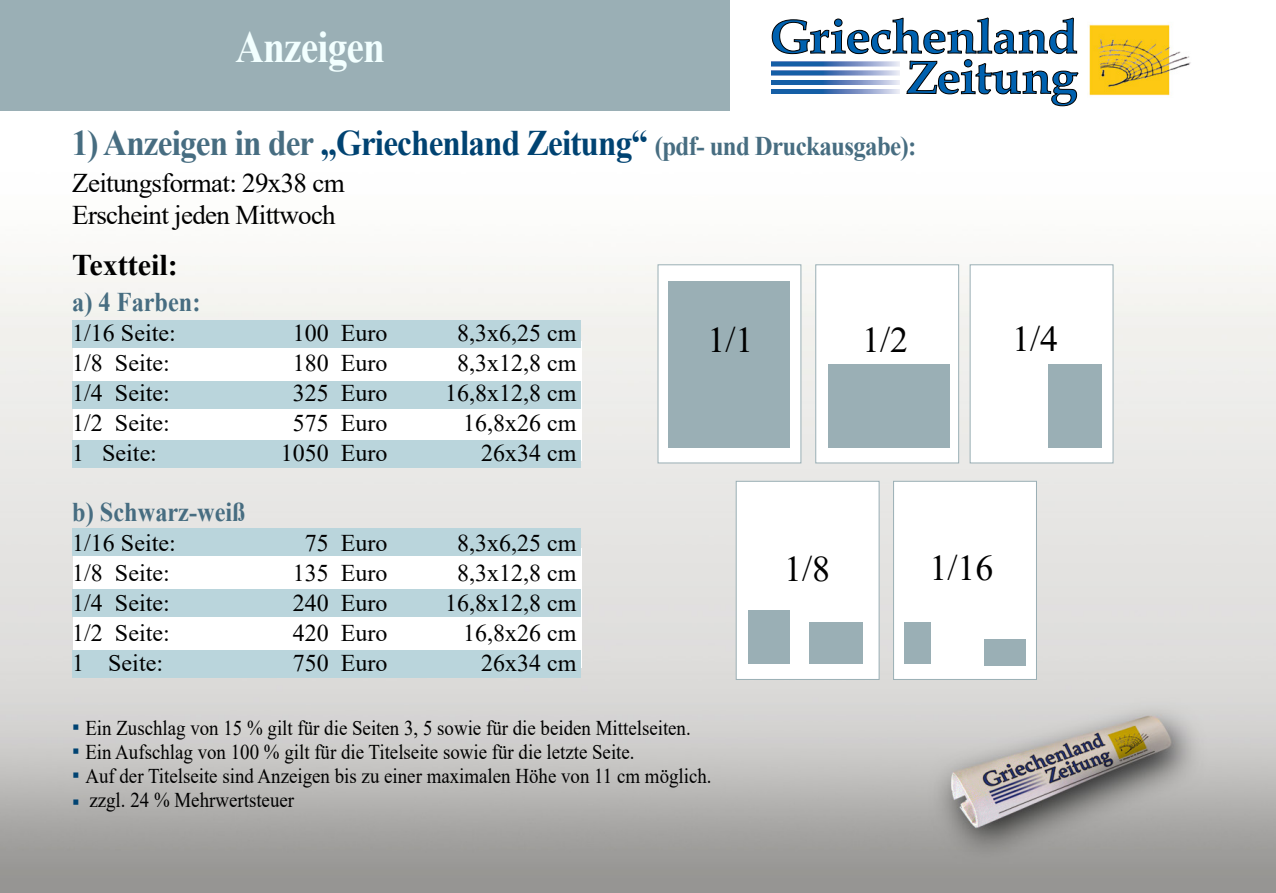
<style>
.page{position:relative;width:1276px;height:893px;background:#fff}
.page>*{position:absolute;margin:0;border:0;box-sizing:border-box;transform-origin:0 0}
.t1{font:700 44.7px "Times New Roman";letter-spacing:-.02em;color:#f2ffff;scale:.88 1}
.t2{font:36px "Times New Roman";color:#000}
.t3{font:700 30px "Times New Roman";color:#000}
.t4{font:700 27px "Times New Roman";letter-spacing:-.025em;color:#476d81;scale:.92 1}
.t5{font:27px "Times New Roman";letter-spacing:-.025em;color:#000}
.t6{font:700 27px "Times New Roman";color:#476d81;scale:.9 1}
.t7{font:700 27px "Times New Roman";letter-spacing:-.025em;color:#476d81;scale:.9 1}
.t8{font:24px "Times New Roman";color:#000}
.t9{font:21px "Times New Roman";color:#000;scale:.9 1}
.s1{font-size:36px}
.s2{font-size:36px;color:#004372}
.s3{font-size:24px;color:#004372}
</style>
<div class="page">
<img style="left:0;top:0;width:1276px;height:893px">
<div style="left:73px;top:341px;width:509px;height:120px;background:#fff"></div>
<div style="left:73px;top:548px;width:509px;height:120px;background:#fff"></div>
<div style="left:72px;top:320px;width:509px;height:27px;background:#bad5dc"></div>
<div style="left:72px;top:381px;width:509px;height:27px;background:#bad5dc"></div>
<div style="left:72px;top:441px;width:509px;height:27px;background:#bad5dc"></div>
<div style="left:72px;top:529px;width:509px;height:27px;background:#bad5dc"></div>
<div style="left:72px;top:589px;width:509px;height:28px;background:#bad5dc"></div>
<div style="left:72px;top:650px;width:509px;height:27px;background:#bad5dc"></div>
<div style="left:0;top:0;width:729px;height:111px;background:#9aafb5"></div>
<div style="left:657px;top:264px;width:144px;height:199px;background:#fff;border:1px solid #9aafb5"></div>
<div style="left:815px;top:264px;width:144px;height:199px;background:#fff;border:1px solid #9aafb5"></div>
<div style="left:969px;top:264px;width:144px;height:199px;background:#fff;border:1px solid #9aafb5"></div>
<div style="left:736px;top:481px;width:143px;height:199px;background:#fff;border:1px solid #9aafb5"></div>
<div style="left:893px;top:481px;width:144px;height:199px;background:#fff;border:1px solid #9aafb5"></div>
<div style="left:828px;top:364px;width:121px;height:84px;background:#9aafb5"></div>
<div style="left:668px;top:281px;width:122px;height:167px;background:#9aafb5"></div>
<div style="left:1048px;top:364px;width:53px;height:84px;background:#9aafb5"></div>
<div style="left:809px;top:622px;width:54px;height:42px;background:#9aafb5"></div>
<div style="left:984px;top:639px;width:41px;height:27px;background:#9aafb5"></div>
<div style="left:748px;top:610px;width:42px;height:53px;background:#9aafb5"></div>
<div style="left:904px;top:622px;width:27px;height:42px;background:#9aafb5"></div>
<img style="left:1088px;top:17px;width:103px;height:82px">
<svg style="left:771px;top:12px;width:307px;height:94px"></svg>
<div style="left:766px;top:98px;width:281px;height:8px;background:#fff"></div>
<h1 class="t1" style="left:235px;top:15px;width:172px">Anzeigen</h1>
<p class="t4" style="left:72px;top:126px;width:920px"><span class="s1">1) Anzeigen in der</span> <span class="s2">„Griechenland Zeitung“</span> (pdf- und Druckausgabe):</p>
<p class="t5" style="left:72px;top:164px;width:274px">Zeitungsformat: 29x38 cm</p>
<p class="t5" style="left:72px;top:196px;width:265px">Erscheint jeden Mittwoch</p>
<p class="t3" style="left:72px;top:243px;width:107px">Textteil:</p>
<p class="t7" style="left:72px;top:283px;width:144px">a) 4 Farben:</p>
<p class="t8" style="left:72px;top:316px;width:105px">1/16 Seite:</p>
<p class="t8" style="left:293px;top:316px;width:96px">100 Euro</p>
<p class="t8" style="left:457px;top:316px;width:121px">8,3x6,25 cm</p>
<p class="t8" style="left:72px;top:346px;width:99px">1/8 Seite:</p>
<p class="t8" style="left:293px;top:346px;width:96px">180 Euro</p>
<p class="t8" style="left:457px;top:346px;width:121px">8,3x12,8 cm</p>
<p class="t8" style="left:72px;top:376px;width:99px">1/4 Seite:</p>
<p class="t8" style="left:293px;top:376px;width:96px">325 Euro</p>
<p class="t8" style="left:445px;top:376px;width:133px">16,8x12,8 cm</p>
<p class="t8" style="left:72px;top:406px;width:99px">1/2 Seite:</p>
<p class="t8" style="left:293px;top:406px;width:96px">575 Euro</p>
<p class="t8" style="left:463px;top:406px;width:115px">16,8x26 cm</p>
<p class="t8" style="left:72px;top:436px;width:86px">1 Seite:</p>
<p class="t8" style="left:281px;top:436px;width:108px">1050 Euro</p>
<p class="t8" style="left:481px;top:436px;width:97px">26x34 cm</p>
<p class="t2" style="left:707px;top:314px;width:48px">1/1</p>
<p class="t2" style="left:862px;top:314px;width:48px">1/2</p>
<p class="t2" style="left:1012px;top:313px;width:48px">1/4</p>
<p class="t6" style="left:72px;top:493px;width:194px">b) Schwarz-weiß</p>
<p class="t8" style="left:72px;top:526px;width:105px">1/16 Seite:</p>
<p class="t8" style="left:305px;top:526px;width:84px">75 Euro</p>
<p class="t8" style="left:457px;top:526px;width:121px">8,3x6,25 cm</p>
<p class="t8" style="left:72px;top:556px;width:99px">1/8 Seite:</p>
<p class="t8" style="left:293px;top:556px;width:96px">135 Euro</p>
<p class="t8" style="left:457px;top:556px;width:121px">8,3x12,8 cm</p>
<p class="t8" style="left:72px;top:586px;width:99px">1/4 Seite:</p>
<p class="t8" style="left:293px;top:586px;width:96px">240 Euro</p>
<p class="t8" style="left:445px;top:586px;width:133px">16,8x12,8 cm</p>
<p class="t8" style="left:72px;top:616px;width:99px">1/2 Seite:</p>
<p class="t8" style="left:293px;top:616px;width:96px">420 Euro</p>
<p class="t8" style="left:463px;top:616px;width:115px">16,8x26 cm</p>
<p class="t8" style="left:72px;top:646px;width:92px">1 Seite:</p>
<p class="t8" style="left:293px;top:646px;width:96px">750 Euro</p>
<p class="t8" style="left:481px;top:646px;width:97px">26x34 cm</p>
<p class="t9" style="left:72px;top:713px;width:689px"><span class="s3">▪</span> Ein Zuschlag von 15 % gilt für die Seiten 3, 5 sowie für die beiden Mittelseiten.</p>
<p class="t9" style="left:72px;top:737px;width:626px"><span class="s3">▪</span> Ein Aufschlag von 100 % gilt für die Titelseite sowie für die letzte Seite.</p>
<p class="t9" style="left:72px;top:761px;width:712px"><span class="s3">▪</span> Auf der Titelseite sind Anzeigen bis zu einer maximalen Höhe von 11 cm möglich.</p>
<p class="t9" style="left:72px;top:785px;width:248px"><span class="s3">▪</span> zzgl. 24 % Mehrwertsteuer</p>
<p class="t2" style="left:784px;top:543px;width:48px">1/8</p>
<p class="t2" style="left:929px;top:542px;width:66px">1/16</p>
</div>
